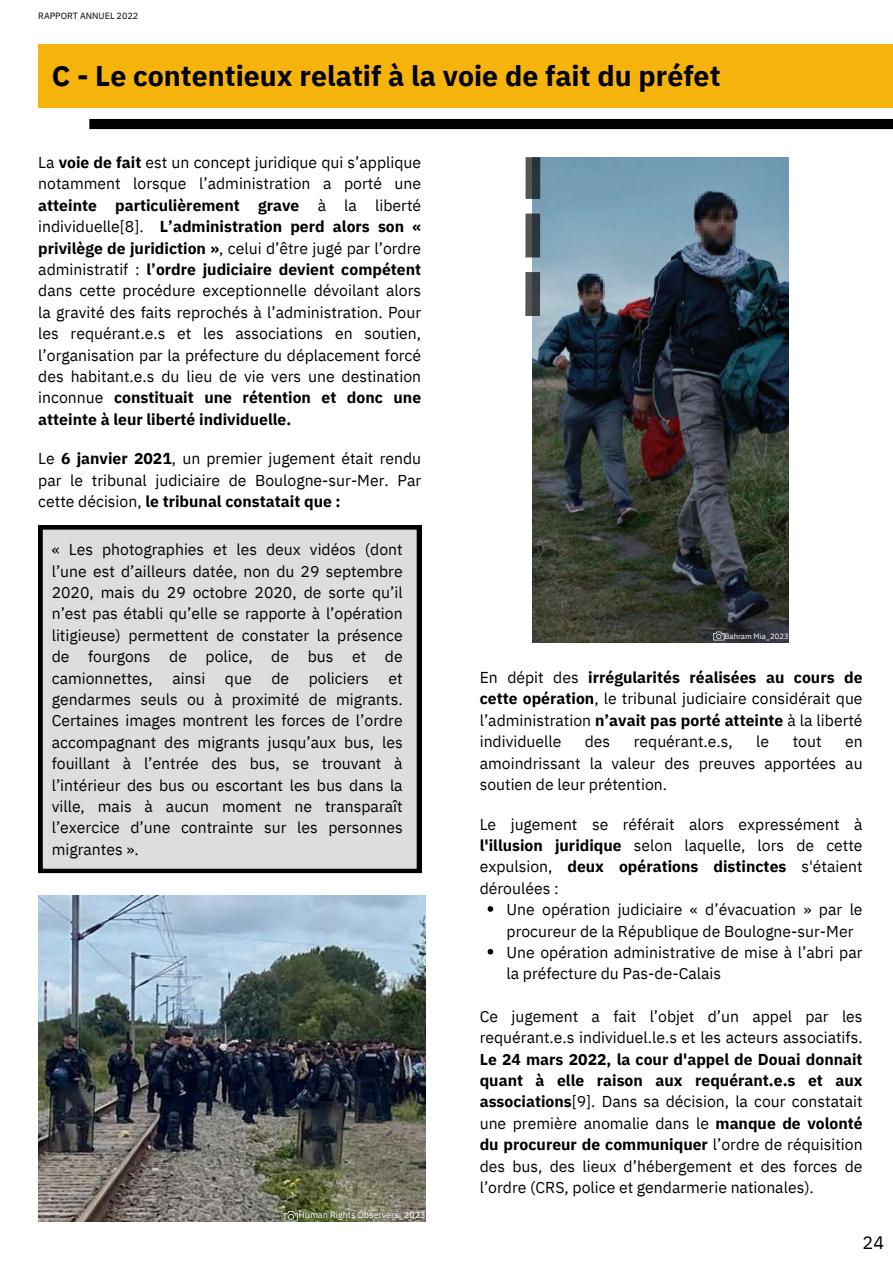
<style>
.page{position:relative;width:893px;height:1264px;background:#fff}
.page>*{position:absolute;margin:0;border:0;box-sizing:border-box;transform-origin:0 0}
.t1{font:700 28.5px "IBM Plex Sans";color:#000}
.t2{font:18px "IBM Plex Sans Thai Looped";color:#000}
.t3{font:15.75px/21.3px "IBM Plex Sans Thai Looped";color:#000;text-align:justify}
.t4{font:9px "IBM Plex Sans Hebrew";color:#fff}
.t5{font:9px "IBM Plex Sans Thai Looped";color:#000}
.t6{font:7.65px "IBM Plex Sans Thai Looped";color:#fff}
.s1{font-weight:700}
</style>
<div class="page">
<div style="left:89px;top:119px;width:803px;height:10px;background:#000001"></div>
<div style="left:38px;top:44px;width:854px;height:63px;background:#f6b30c"></div>
<div style="left:38px;top:525px;width:383px;height:347px;background:#dddddb"></div>
<img style="left:38px;top:895px;width:387px;height:326px">
<svg style="left:284px;top:1211px;width:14px;height:10px"></svg>
<img style="left:532px;top:157px;width:256px;height:485px">
<svg style="left:713px;top:631px;width:11px;height:9px"></svg>
<svg style="left:487px;top:906px;width:6px;height:5px"></svg>
<svg style="left:487px;top:948px;width:6px;height:6px"></svg>
<svg style="left:525px;top:157px;width:15px;height:159px;background:#5b6469"></svg>
<p class="t5" style="left:38px;top:11px;width:101px">RAPPORT ANNUEL 2022</p>
<h1 class="t1" style="left:52px;top:56px;width:670px">C - Le contentieux relatif à la voie de fait du préfet</h1>
<p class="t3" style="left:38px;top:152px;width:384px">La <span class="s1">voie de fait</span> est un concept juridique qui s’applique notamment lorsque l’administration a porté une <span class="s1">atteinte particulièrement grave</span> à la liberté individuelle[8]. <span class="s1">L’administration perd alors son « privilège de juridiction »</span>, celui d’être jugé par l’ordre administratif : <span class="s1">l’ordre judiciaire devient compétent </span>dans cette procédure exceptionnelle dévoilant alors la gravité des faits reprochés à l’administration. Pour les requérant.e.s et les associations en soutien, l’organisation par la préfecture du déplacement forcé des habitant.e.s du lieu de vie vers une destination inconnue <span class="s1">constituait une rétention et donc une atteinte à leur liberté individuelle.</span></p>
<p class="t3" style="left:38px;top:448px;width:384px">Le <span class="s1">6 janvier 2021</span>, un premier jugement était rendu par le tribunal judiciaire de Boulogne-sur-Mer. Par cette décision, <span class="s1">le tribunal constatait que :</span></p>
<p class="t3" style="left:52px;top:539px;width:352px">« Les photographies et les deux vidéos (dont l’une est d’ailleurs datée, non du 29 septembre 2020, mais du 29 octobre 2020, de sorte qu’il n’est pas établi qu’elle se rapporte à l’opération litigieuse) permettent de constater la présence de fourgons de police, de bus et de camionnettes, ainsi que de policiers et gendarmes seuls ou à proximité de migrants.<br>Certaines images montrent les forces de l’ordre accompagnant des migrants jusqu’aux bus, les fouillant à l’entrée des bus, se trouvant à l’intérieur des bus ou escortant les bus dans la ville, mais à aucun moment ne transparaît l’exercice d’une contrainte sur les personnes migrantes ».</p>
<p class="t4" style="left:298px;top:1209px;width:128px">Human Rights Observers_2023</p>
<p class="t6" style="left:724px;top:631px;width:66px">Bahram Mia_2023</p>
<p class="t3" style="left:479px;top:667px;width:384px">En dépit des <span class="s1">irrégularités réalisées au cours de cette opération</span>, le tribunal judiciaire considérait que l’administration <span class="s1">n’avait pas porté atteinte</span> à la liberté individuelle</p>
<p class="t3" style="left:584px;top:731px;width:27px">des</p>
<p class="t3" style="left:633px;top:731px;width:100px">requérant.e.s,</p>
<p class="t3" style="left:756px;top:731px;width:14px">le</p>
<p class="t3" style="left:792px;top:731px;width:30px">tout</p>
<p class="t3" style="left:479px;top:731px;width:384px;text-indent:365px">en amoindrissant la valeur des preuves apportées au soutien de leur prétention.</p>
<p class="t3" style="left:479px;top:813px;width:384px">Le jugement se référait alors expressément à <span class="s1">l'illusion juridique</span> selon laquelle, lors de cette expulsion, <span class="s1">deux opérations distinctes</span> s'étaient déroulées :</p>
<p class="t3" style="left:506px;top:899px;width:357px;text-align:left">Une opération judiciaire « d’évacuation » par le procureur de la République de Boulogne-sur-Mer Une opération administrative de mise à l’abri par la préfecture du Pas-de-Calais</p>
<p class="t3" style="left:479px;top:1005px;width:384px">Ce jugement a fait l’objet d’un appel par les requérant.e.s individuel.le.s et les acteurs associatifs.</p>
<p class="t3" style="left:479px;top:1048px;width:384px"><span class="s1">Le 24 mars 2022, la cour d'appel de Douai donnait quant à elle raison aux requérant.e.s et aux associations</span>[9]. Dans sa décision, la cour constatait une première anomalie dans le <span class="s1">manque de volonté du procureur de communiquer</span> l’ordre de réquisition des bus, des lieux d’hébergement et des forces de l’ordre (CRS, police et gendarmerie nationales).</p>
<p class="t2" style="left:862px;top:1232px;width:23px">24</p>
</div>
